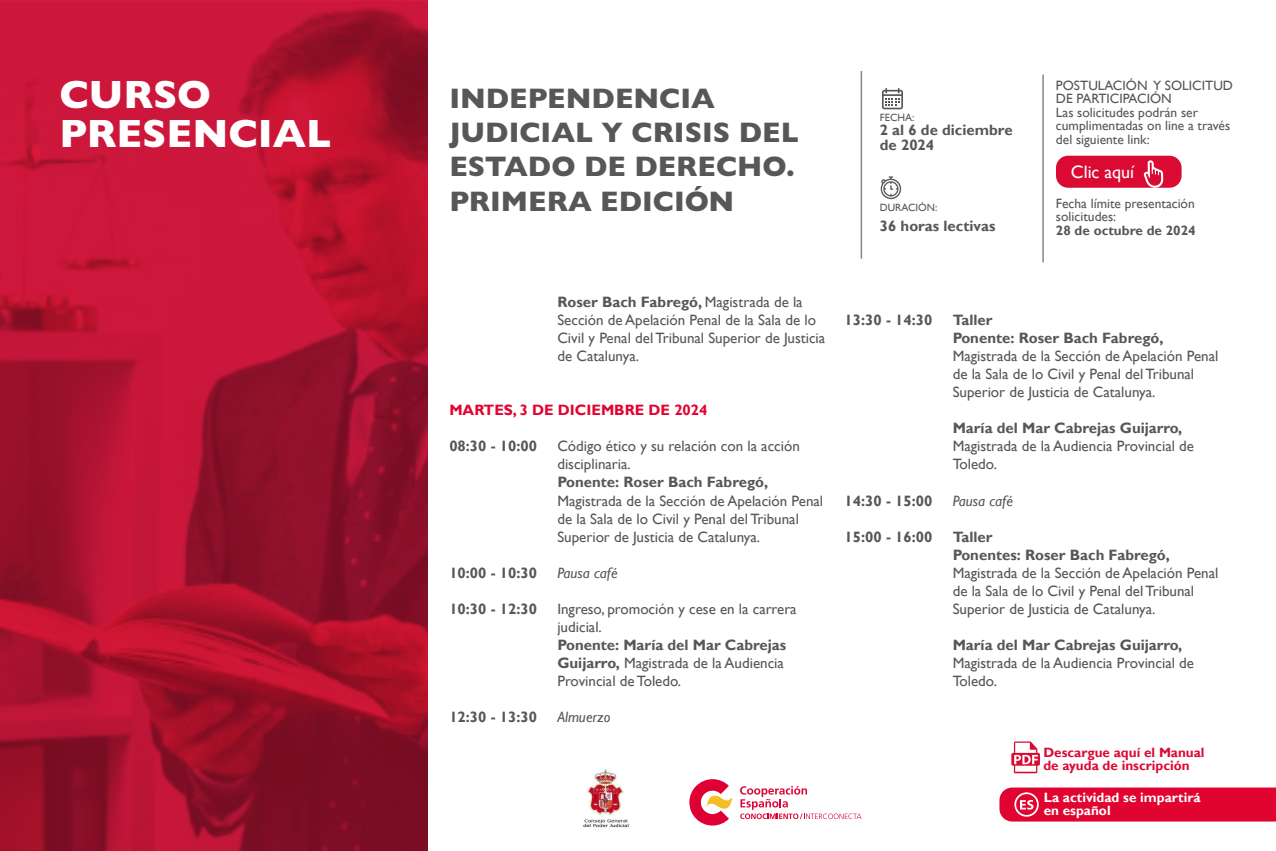
<style>
.page{position:relative;width:1276px;height:851px;background:#fff}
.page>*{position:absolute;margin:0;border:0;box-sizing:border-box;transform-origin:0 0}
.t1{font:800 39.75px/39px "Gill Sans";color:#fff}
.t2{font:800 28.5px/34.3px "Gill Sans";color:#575756}
.t3{font:18px "Gill Sans";color:#fff}
.t4{font:15px/18px "Gill Sans";color:#575756}
.t5{font:700 15px/18px "Gill Sans";color:#575756}
.t6{font:italic 15px "Gill Sans";color:#575756}
.t7{font:700 15px "Gill Sans";color:#e20430}
.t8{font:13.5px/13.5px "Gill Sans";color:#575756}
.t9{font:700 13.5px/13.5px "Gill Sans";color:#db0a33}
.t10{font:700 13.5px/13.5px "Gill Sans";color:#fff}
.t11{font:700 13.5px "Gill Sans";color:#575756}
.t12{font:10.5px "Gill Sans";color:#575756}
.s1{font-weight:700}
</style>
<div class="page">
<img style="left:0;top:0;width:427px;height:850px">
<svg style="left:999px;top:787px;width:277px;height:34px;background:#e30f39"></svg>
<hr style="left:860px;top:71px;width:2px;height:188px;background:#878787">
<hr style="left:1042px;top:75px;width:1px;height:187px;background:#878787">
<svg style="left:880px;top:176px;width:21px;height:23px"></svg>
<svg style="left:882px;top:88px;width:21px;height:21px"></svg>
<svg style="left:1011px;top:741px;width:29px;height:32px"></svg>
<div style="left:1056px;top:156px;width:125px;height:32px;background:#db0a33;border-radius:12px"></div>
<svg style="left:1143px;top:160px;width:20px;height:28px"></svg>
<svg style="left:740px;top:785px;width:121px;height:34px"></svg>
<svg style="left:689px;top:779px;width:43px;height:46px"></svg>
<img style="left:583px;top:769px;width:46px;height:59px">
<h1 class="t1" style="left:59px;top:74px;width:273px">CURSO<br>PRESENCIAL</h1>
<h2 class="t2" style="left:449px;top:81px;width:351px">INDEPENDENCIA<br>JUDICIAL Y CRISIS DEL<br>ESTADO DE DERECHO.<br>PRIMERA EDICIÓN</h2>
<p class="t12" style="left:880px;top:111px;width:36px">FECHA:</p>
<p class="t5" style="left:880px;top:123px;width:134px;line-height:15px">2 al 6 de diciembre de 2024</p>
<p class="t12" style="left:880px;top:201px;width:59px">DURACIÓN:</p>
<p class="t5" style="left:880px;top:217px;width:117px">36 horas lectivas</p>
<p class="t8" style="left:1056px;top:79px;width:178px">POSTULACIÓN Y SOLICITUD<br>DE PARTICIPACIÓN<br>Las solicitudes podrán ser cumplimentadas on line a través del siguiente link:</p>
<p class="t3" style="left:1071px;top:162px;width:65px">Clic aquí</p>
<p class="t8" style="left:1056px;top:197px;width:140px">Fecha límite presentación solicitudes:</p>
<p class="t11" style="left:1056px;top:222px;width:141px">28 de octubre de 2024</p>
<p class="t4" style="left:557px;top:293px;width:269px"><span class="s1">Roser Bach Fabregó,</span> Magistrada de la Sección de Apelación Penal de la Sala de lo Civil y Penal del Tribunal Superior de Justicia de Catalunya.</p>
<p class="t7" style="left:449px;top:401px;width:260px">MARTES, 3 DE DICIEMBRE DE 2024</p>
<p class="t5" style="left:449px;top:438px;width:89px">08:30 - 10:00</p>
<p class="t4" style="left:557px;top:437px;width:244px">Código ético y su relación con la acción disciplinaria.</p>
<p class="t5" style="left:557px;top:474px;width:212px">Ponente: Roser Bach Fabregó,</p>
<p class="t4" style="left:557px;top:491px;width:267px">Magistrada de la Sección de Apelación Penal de la Sala de lo Civil y Penal del Tribunal<br>Superior de Justicia de Catalunya.</p>
<p class="t5" style="left:449px;top:564px;width:89px">10:00 - 10:30</p>
<p class="t6" style="left:557px;top:563px;width:62px">Pausa café</p>
<p class="t5" style="left:449px;top:600px;width:89px">10:30 - 12:30</p>
<p class="t4" style="left:557px;top:599px;width:241px">Ingreso, promoción y cese en la carrera judicial.</p>
<p class="t4" style="left:557px;top:635px;width:230px"><span class="s1">Ponente: María del Mar Cabrejas<br>Guijarro,</span> Magistrada de la Audiencia<br>Provincial de Toledo.</p>
<p class="t5" style="left:449px;top:708px;width:89px">12:30 - 13:30</p>
<p class="t6" style="left:557px;top:707px;width:55px">Almuerzo</p>
<p class="t5" style="left:844px;top:312px;width:89px">13:30 - 14:30</p>
<p class="t5" style="left:952px;top:312px;width:212px">Taller<br>Ponente: Roser Bach Fabregó,</p>
<p class="t4" style="left:952px;top:347px;width:267px">Magistrada de la Sección de Apelación Penal de la Sala de lo Civil y Penal del Tribunal<br>Superior de Justicia de Catalunya.</p>
<p class="t5" style="left:952px;top:420px;width:231px">María del Mar Cabrejas Guijarro,</p>
<p class="t4" style="left:952px;top:437px;width:243px">Magistrada de la Audiencia Provincial de<br>Toledo.</p>
<p class="t5" style="left:844px;top:492px;width:89px">14:30 - 15:00</p>
<p class="t6" style="left:952px;top:491px;width:62px">Pausa café</p>
<p class="t5" style="left:844px;top:528px;width:89px">15:00 - 16:00</p>
<p class="t5" style="left:952px;top:528px;width:219px">Taller<br>Ponentes: Roser Bach Fabregó,</p>
<p class="t4" style="left:952px;top:563px;width:267px">Magistrada de la Sección de Apelación Penal de la Sala de lo Civil y Penal del Tribunal<br>Superior de Justicia de Catalunya.</p>
<p class="t5" style="left:952px;top:636px;width:231px">María del Mar Cabrejas Guijarro,</p>
<p class="t4" style="left:952px;top:653px;width:243px">Magistrada de la Audiencia Provincial de<br>Toledo.</p>
<p class="t9" style="left:1043px;top:745px;width:163px">Descargue aquí el Manual de ayuda de inscripción</p>
<p class="t10" style="left:1043px;top:790px;width:158px">La actividad se impartirá en español</p>
</div>
